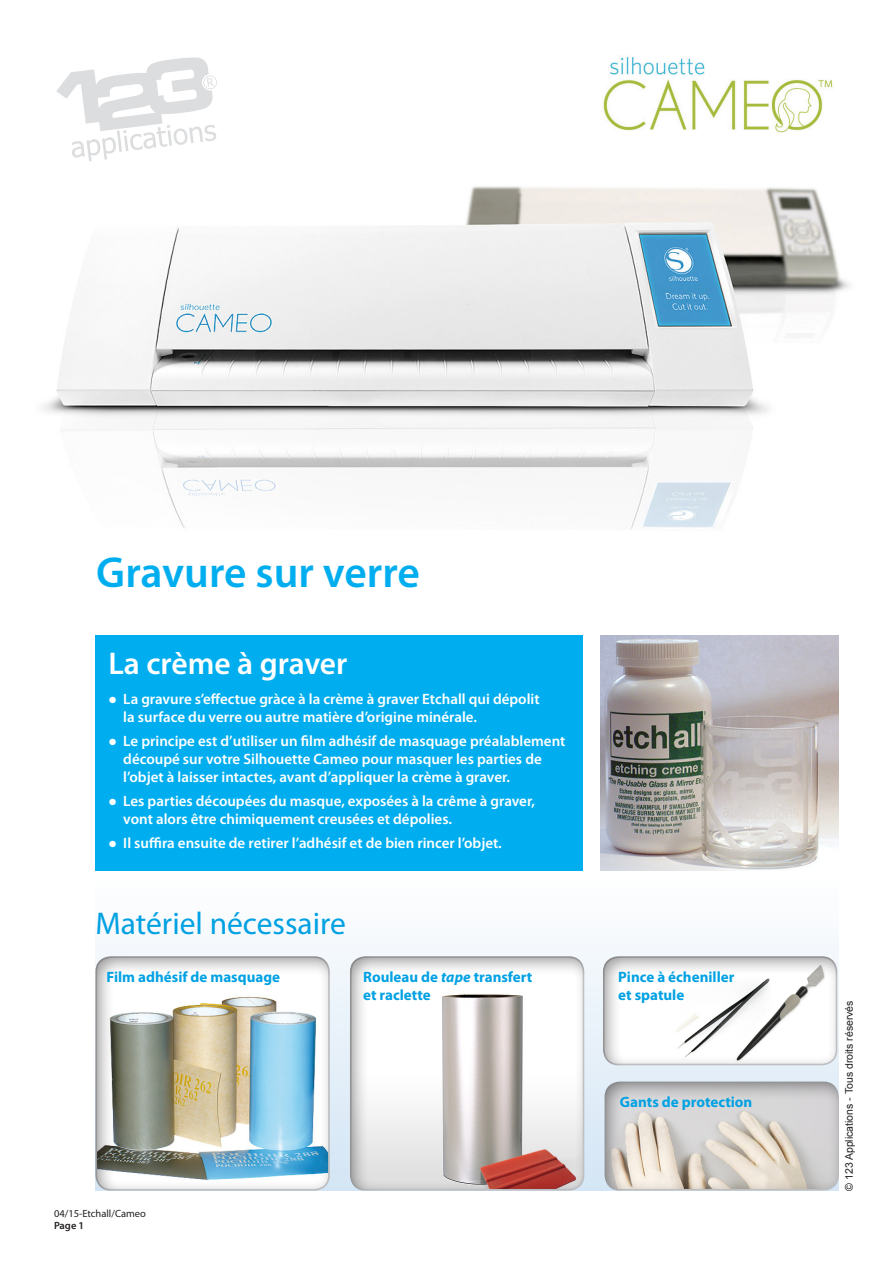
<style>
.page{position:relative;width:893px;height:1263px;background:#fff}
.page>*{position:absolute;margin:0;border:0;box-sizing:border-box;transform-origin:0 0}
.t1{font:600 43.5px "Myriad Pro";color:#00aeef}
.t2{font:31.5px "Myriad Pro";color:#00a1e3}
.t3{font:600 31.5px "Myriad Pro";color:#fff}
.t4{font:600 15px "Myriad Pro";color:#fff}
.t5{font:700 15px "Myriad Pro";color:#00a1e3}
.t6{font:10.5px "Arial";color:#231f20}
.t7{font:10.5px "Myriad Pro";color:#231f20}
.t8{font:600 10.5px "Myriad Pro";color:#231f20}
.s1{font-size:27px}
.s2{font-style:italic}
</style>
<div class="page">
<div style="left:95px;top:874px;width:744px;height:317px;background:linear-gradient(to bottom,#fefeff,#d4e5f5)"></div>
<svg style="left:56px;top:57px;width:161px;height:104px"></svg>
<div style="left:349px;top:956px;width:237px;height:237px;background:#231f20;opacity:.5"></div>
<img style="left:42px;top:186px;width:808px;height:343px">
<img style="left:603px;top:57px;width:230px;height:76px">
<div style="left:95px;top:635px;width:488px;height:236px;background:#00aeef"></div>
<img style="left:601px;top:635px;width:238px;height:235px">
<div style="left:94px;top:956px;width:237px;height:237px;background:#231f20;opacity:.5"></div>
<div style="left:603px;top:1081px;width:237px;height:112px;background:#231f20;opacity:.5"></div>
<div style="left:602px;top:956px;width:237px;height:112px;background:#231f20;opacity:.5"></div>
<p class="t1" style="left:96px;top:545px;width:325px">Gravure sur verre</p>
<p class="t3" style="left:108px;top:643px;width:240px">La crème à graver</p>
<p class="t4" style="left:108px;top:689px;width:433px"><span class="s1">•</span> La gravure s’effectue gràce à la crème à graver Etchall qui dépolit</p>
<p class="t4" style="left:123px;top:707px;width:355px">la surface du verre ou autre matière d’origine minérale.</p>
<p class="t4" style="left:108px;top:731px;width:458px"><span class="s1">•</span> Le principe est d’utiliser un film adhésif de masquage préalablement</p>
<p class="t4" style="left:123px;top:749px;width:420px">découpé sur votre Silhouette Cameo pour masquer les parties de</p>
<p class="t4" style="left:123px;top:767px;width:388px">l’objet à laisser intactes, avant d’appliquer la crème à graver.</p>
<p class="t4" style="left:108px;top:791px;width:428px"><span class="s1">•</span> Les parties découpées du masque, exposées à la crême à graver,</p>
<p class="t4" style="left:123px;top:809px;width:330px">vont alors être chimiquement creusées et dépolies.</p>
<p class="t4" style="left:108px;top:833px;width:395px"><span class="s1">•</span> Il suffira ensuite de retirer l’adhésif et de bien rincer l’objet.</p>
<p class="t2" style="left:95px;top:904px;width:252px">Matériel nécessaire</p>
<p class="t5" style="left:106px;top:967px;width:175px">Film adhésif de masquage</p>
<p class="t5" style="left:363px;top:967px;width:171px">Rouleau de <span class="s2">tape</span> transfert</p>
<p class="t5" style="left:363px;top:985px;width:69px">et raclette</p>
<p class="t7" style="left:54px;top:1207px;width:93px">04/15-Etchall/Cameo</p>
<p class="t8" style="left:54px;top:1219px;width:32px">Page 1</p>
<p class="t5" style="left:618px;top:967px;width:118px">Pince à écheniller</p>
<p class="t5" style="left:618px;top:985px;width:68px">et spatule</p>
<p class="t5" style="left:620px;top:1092px;width:134px">Gants de protection</p>
<p class="t6" style="left:842px;top:1191px;width:192px;rotate:-90deg">© 123 Applications - Tous droits réservés</p>
</div>
